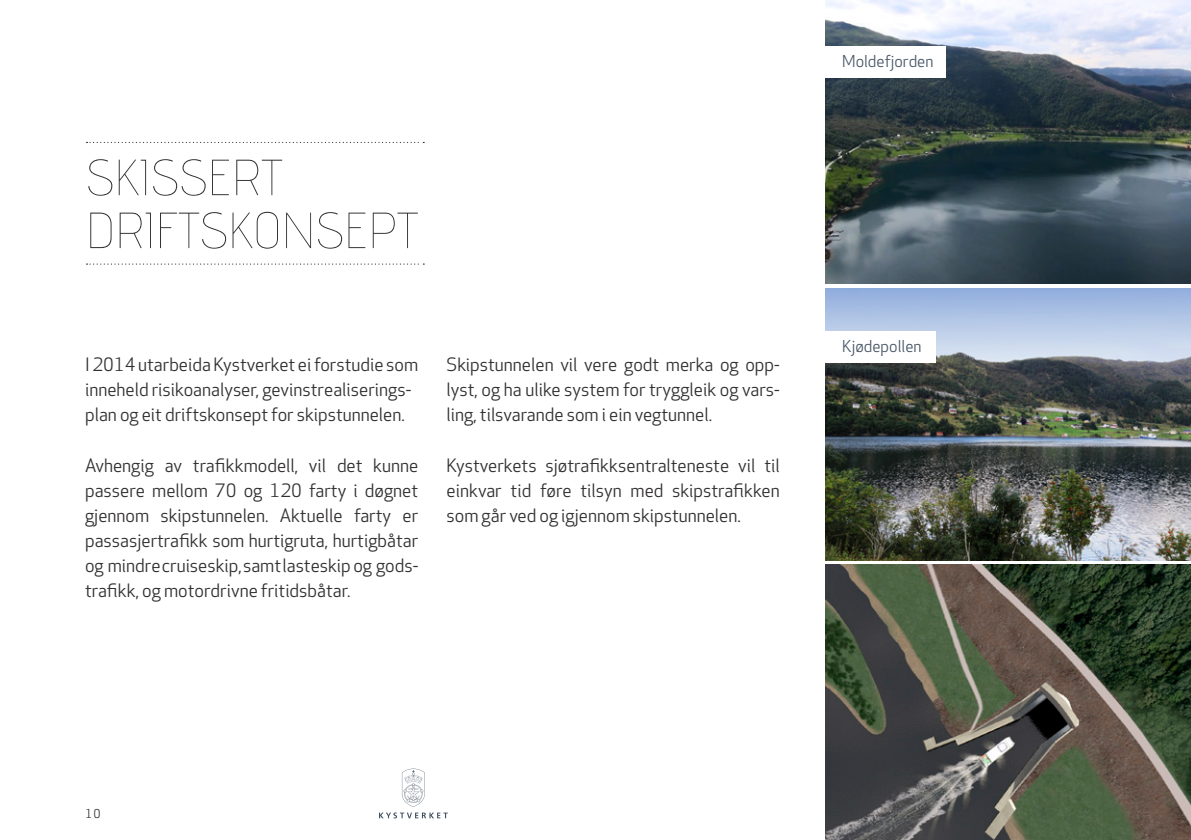
<style>
.page{position:relative;width:1191px;height:840px;background:#fff}
.page>*{position:absolute;margin:0;border:0;box-sizing:border-box;transform-origin:0 0}
.t1{font:50.6px "advent Lt 3";color:#312f30}
.t2{font:18px/25px "Apex New PS Book Tabular";color:#312f30;text-align:justify}
.t3{font:16px "Apex New PS Book Tabular";color:#4a5867}
.t4{font:12px "Apex New PS Book Tabular";color:#312f30}
</style>
<div class="page">
<svg style="left:87px;top:263px;width:337px;height:1px"></svg>
<svg style="left:87px;top:142px;width:337px;height:1px"></svg>
<svg style="left:402px;top:768px;width:23px;height:38px"></svg>
<svg style="left:379px;top:812px;width:69px;height:5px"></svg>
<img style="left:825px;top:0;width:366px;height:283px">
<img style="left:825px;top:288px;width:366px;height:272px">
<img style="left:825px;top:564px;width:366px;height:275px">
<div style="left:824px;top:46px;width:121px;height:31px;background:#fff"></div>
<div style="left:824px;top:331px;width:111px;height:31px;background:#fff"></div>
<p class="t1" style="left:86px;top:147px;width:198px">SKISSERT</p>
<p class="t1" style="left:86px;top:200px;width:334px">DRIFTSKONSEPT</p>
<p class="t2" style="left:85px;top:353px;width:335px">I 2014 utarbeida Kystverket ei forstudie som inneheld risikoanalyser, gevinstrealiserings-</p>
<p class="t2" style="left:85px;top:403px;width:321px">plan og eit driftskonsept for skipstunnelen.</p>
<p class="t2" style="left:85px;top:453px;width:335px">Avhengig av trafikkmodell, vil det kunne passere mellom 70 og 120 farty i døgnet gjennom skipstunnelen. Aktuelle farty er</p>
<p class="t2" style="left:85px;top:528px;width:335px">passasjertrafikk som hurtigruta, hurtigbåtar og mindre cruiseskip, samt lasteskip og gods-</p>
<p class="t2" style="left:85px;top:578px;width:267px">trafikk, og motordrivne fritidsbåtar.</p>
<p class="t2" style="left:446px;top:353px;width:335px">Skipstunnelen vil vere godt merka og opp&shy;lyst, og ha ulike system for tryggleik og vars&shy;ling, tilsvarande som i ein vegtunnel.</p>
<p class="t2" style="left:446px;top:453px;width:335px">Kystverkets sjøtrafikksentralteneste vil til einkvar tid føre tilsyn med skipstrafikken som går ved og igjennom skipstunnelen.</p>
<p class="t3" style="left:842px;top:52px;width:93px">Moldefjorden</p>
<p class="t3" style="left:842px;top:337px;width:81px">Kjødepollen</p>
<p class="t4" style="left:85px;top:806px;width:17px">10</p>
</div>
